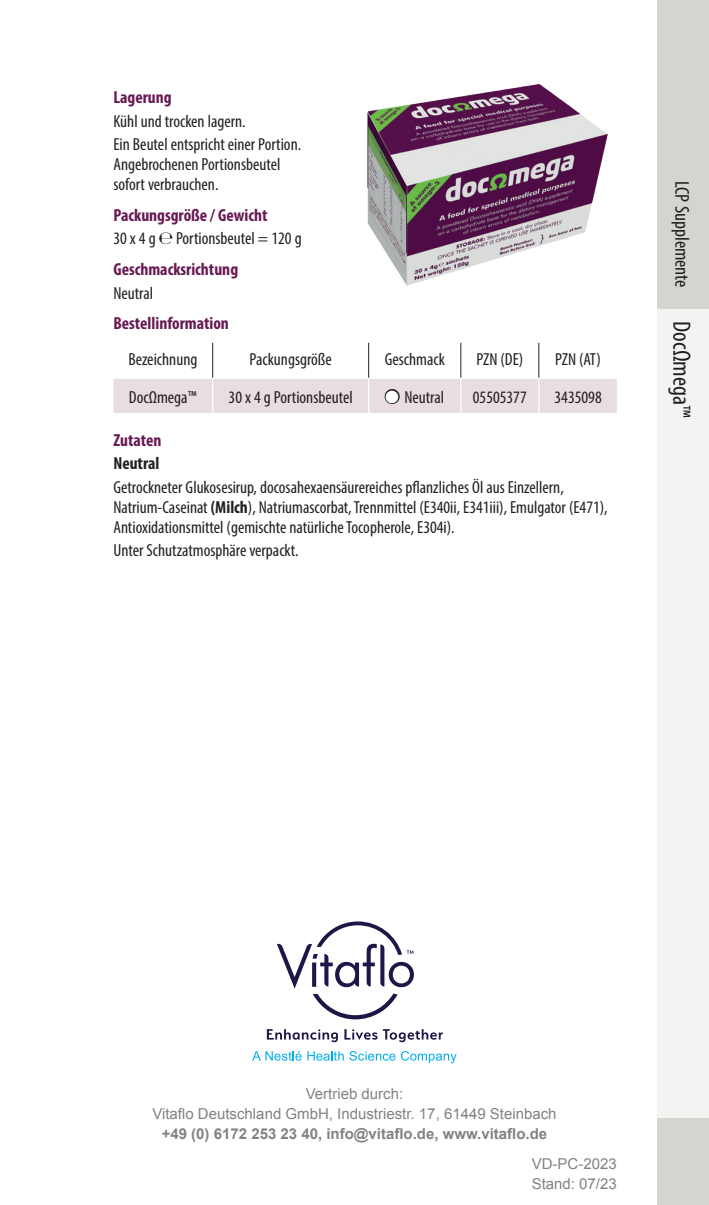
<style>
.page{position:relative;width:709px;height:1205px;background:#fff}
.page>*{position:absolute;margin:0;border:0;box-sizing:border-box;transform-origin:0 0}
.t1{font:condensed 25px "Myriad Pro";color:#231f20}
.t2{font:condensed 20px "Myriad Pro";color:#231f20}
.t3{font:condensed 17.5px/20px "Myriad Pro";color:#231f20}
.t4{font:700 condensed 17.5px "Myriad Pro";color:#671952}
.t5{font:700 condensed 17.5px "Myriad Pro";color:#231f20}
.t6{font:15px/20px "Arial";color:#808285}
.t7{font:700 15px "Arial";color:#808285}
.s1{font-weight:700;color:#671952}
.s2{font-weight:300;font-stretch:normal}
.s3{font-weight:700}
</style>
<div class="page">
<div style="left:113px;top:379px;width:504px;height:34px;background:#e7dde3"></div>
<hr style="left:212px;top:379px;width:1px;height:34px;background:#fff">
<hr style="left:368px;top:379px;width:1px;height:34px;background:#fff">
<hr style="left:460px;top:379px;width:1px;height:34px;background:#fff">
<hr style="left:538px;top:379px;width:1px;height:34px;background:#fff">
<hr style="left:212px;top:343px;width:1px;height:35px;background:#231f20">
<hr style="left:368px;top:343px;width:1px;height:35px;background:#231f20">
<hr style="left:460px;top:343px;width:1px;height:35px;background:#231f20">
<hr style="left:538px;top:343px;width:1px;height:35px;background:#231f20">
<div style="left:657px;top:309px;width:52px;height:809px;background:#f3f3f2"></div>
<div style="left:657px;top:1118px;width:52px;height:87px;background:#d4d4d0"></div>
<div style="left:657px;top:0;width:52px;height:309px;background:#d4d4d0"></div>
<svg style="left:267px;top:1029px;width:71px;height:13px"></svg>
<svg style="left:344px;top:1029px;width:99px;height:13px"></svg>
<svg style="left:252px;top:1051px;width:49px;height:9px"></svg>
<svg style="left:307px;top:1051px;width:88px;height:9px"></svg>
<svg style="left:401px;top:1051px;width:56px;height:12px"></svg>
<svg style="left:277px;top:921px;width:137px;height:98px"></svg>
<img style="left:367px;top:84px;width:241px;height:202px">
<p class="t4" style="left:113px;top:86px;width:60px">Lagerung</p>
<p class="t3" style="left:113px;top:109px;width:189px;line-height:23.5px">Kühl und trocken lagern.<br>Ein Beutel entspricht einer Portion.</p>
<p class="t3" style="left:113px;top:154px;width:168px">Angebrochenen Portionsbeutel sofort verbrauchen.</p>
<p class="t3" style="left:113px;top:203px;width:190px;line-height:23.5px"><span class="s1">Packungsgröße / Gewicht<br></span>30 x 4 g <span class="s2">℮</span> Portionsbeutel = 120 g</p>
<p class="t4" style="left:113px;top:258px;width:126px">Geschmacksrichtung</p>
<p class="t3" style="left:113px;top:283px;width:41px">Neutral</p>
<p class="t4" style="left:113px;top:312px;width:117px">Bestellinformation</p>
<p class="t3" style="left:128px;top:349px;width:70px">Bezeichnung</p>
<p class="t3" style="left:250px;top:349px;width:84px">Packungsgröße</p>
<p class="t3" style="left:384px;top:349px;width:62px">Geschmack</p>
<p class="t3" style="left:476px;top:349px;width:48px">PZN (DE)</p>
<p class="t3" style="left:555px;top:349px;width:47px">PZN (AT)</p>
<p class="t3" style="left:129px;top:386px;width:69px">DocΩmega™</p>
<p class="t3" style="left:229px;top:386px;width:126px">30 x 4 g Portionsbeutel</p>
<p class="t3" style="left:385px;top:387px;width:60px">● Neutral</p>
<p class="t3" style="left:473px;top:386px;width:55px">05505377</p>
<p class="t3" style="left:554px;top:386px;width:49px">3435098</p>
<p class="t4" style="left:113px;top:429px;width:50px">Zutaten</p>
<p class="t5" style="left:113px;top:452px;width:48px">Neutral</p>
<p class="t3" style="left:113px;top:477px;width:496px">Getrockneter Glukosesirup, docosahexaensäurereiches pflanzliches Öl aus Einzellern,<br>Natrium-Caseinat <span class="s3">(Milch</span>), Natriumascorbat, Trennmittel (E340ii, E341iii), Emulgator (E471),<br>Antioxidationsmittel (gemischte natürliche Tocopherole, E304i).</p>
<p class="t3" style="left:113px;top:540px;width:186px">Unter Schutzatmosphäre verpackt.</p>
<p class="t2" style="left:694px;top:181px;width:108px;rotate:90deg">LCP Supplemente</p>
<h1 class="t1" style="left:697px;top:321px;width:98px;rotate:90deg">DocΩmega™</h1>
<p class="t6" style="left:152px;top:1084px;width:406px;text-align:center">Vertrieb durch:<br>Vitaflo Deutschland GmbH, Industriestr. 17, 61449 Steinbach</p>
<p class="t7" style="left:162px;top:1124px;width:387px">+49 (0) 6172 253 23 40, info@vitaflo.de, www.vitaflo.de</p>
<p class="t6" style="left:531px;top:1153px;width:87px">VD-PC-2023<br>Stand: 07/23</p>
</div>
